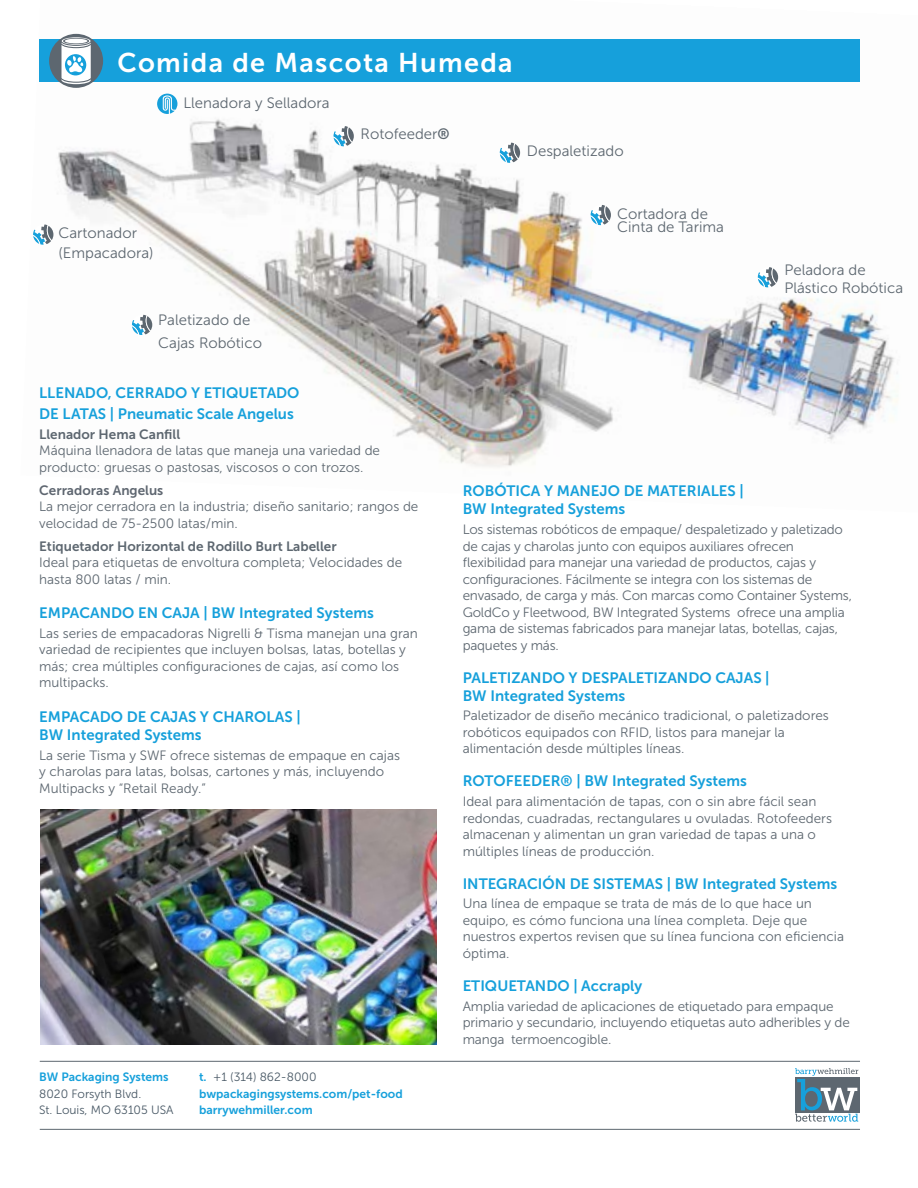
<style>
.page{position:relative;width:918px;height:1188px;background:#fff}
.page>*{position:absolute;margin:0;border:0;box-sizing:border-box;transform-origin:0 0}
.t1{font:27px "Museo Sans 700";letter-spacing:.05em;color:#fff}
.t2{font:15px/18px "Museo Sans 700";color:#16a0db}
.t3{font:15px/18px "Museo Sans 300";color:#5d6770}
.t4{font:13.5px/16.5px "Museo Sans 300";color:#5d6770}
.t5{font:13.5px "Museo Sans 700";color:#5d6770}
.t6{font:13.5px "Museo Sans 700";color:#5f6771}
.t7{font:12px/16.5px "Museo Sans 700";color:#16a0db}
.t8{font:12px/16.5px "Museo Sans 300";color:#485865}
.s1{font-family:"Museo Sans 700"}
.s2{font-family:"Museo Sans 700";color:#16a0db}
</style>
<div class="page">
<img style="left:53px;top:33px;width:845px;height:435px">
<hr style="left:40px;top:1129px;width:820px;height:1px;background:#5d6770">
<hr style="left:40px;top:1061px;width:820px;height:1px;background:#5d6770">
<svg style="left:795px;top:1068px;width:63px;height:54px"></svg>
<div style="left:39px;top:39px;width:821px;height:43px;background:#16a0db"></div>
<div style="left:49px;top:34px;width:54px;height:54px;background:#5d6770;border-radius:50%"></div>
<svg style="left:62px;top:37px;width:29px;height:47px"></svg>
<img style="left:40px;top:809px;width:396px;height:236px">
<svg style="left:500px;top:143px;width:20px;height:20px"></svg>
<svg style="left:591px;top:205px;width:20px;height:20px"></svg>
<svg style="left:758px;top:267px;width:20px;height:20px"></svg>
<svg style="left:33px;top:224px;width:20px;height:21px"></svg>
<svg style="left:132px;top:315px;width:20px;height:20px"></svg>
<svg style="left:157px;top:94px;width:20px;height:20px"></svg>
<svg style="left:333px;top:126px;width:21px;height:20px"></svg>
<h1 class="t1" style="left:117px;top:48px;width:397px">Comida de Mascota Humeda</h1>
<p class="t3" style="left:184px;top:94px;width:148px">Llenadora y Selladora</p>
<p class="t3" style="left:361px;top:125px;width:90px">Rotofeeder<span class="s1">®</span></p>
<p class="t3" style="left:527px;top:142px;width:98px">Despaletizado</p>
<p class="t3" style="left:59px;top:223px;width:96px;line-height:20px">Cartonador (Empacadora)</p>
<p class="t3" style="left:158px;top:308px;width:105px;line-height:23px">Paletizado de<br>Cajas Robótico</p>
<p class="t2" style="left:39px;top:382px;width:262px;line-height:21.3px">LLENADO, CERRADO Y ETIQUETADO<br>DE LATAS | Pneumatic Scale Angelus</p>
<p class="t5" style="left:39px;top:426px;width:143px">Llenador Hema Canfill</p>
<p class="t4" style="left:39px;top:442px;width:342px">Máquina llenadora de latas que maneja una variedad de producto: gruesas o pastosas, viscosos o con trozos.</p>
<p class="t6" style="left:39px;top:482px;width:126px">Cerradoras Angelus</p>
<p class="t4" style="left:39px;top:498px;width:381px">La mejor cerradora en la industria; diseño sanitario; rangos de velocidad de 75-2500 latas/min.</p>
<p class="t5" style="left:39px;top:538px;width:299px">Etiquetador Horizontal de Rodillo Burt Labeller</p>
<p class="t4" style="left:39px;top:554px;width:365px">Ideal para etiquetas de envoltura completa; Velocidades de hasta 800 latas / min.</p>
<p class="t2" style="left:39px;top:604px;width:336px">EMPACANDO EN CAJA | BW Integrated Systems</p>
<p class="t4" style="left:39px;top:625px;width:380px">Las series de empacadoras Nigrelli &amp; Tisma manejan una gran variedad de recipientes que incluyen bolsas, latas, botellas y más; crea múltiples configuraciones de cajas, así como los multipacks.</p>
<p class="t2" style="left:39px;top:708px;width:263px">EMPACADO DE CAJAS Y CHAROLAS |<br>BW Integrated Systems</p>
<p class="t4" style="left:39px;top:747px;width:362px">La serie Tisma y SWF ofrece sistemas de empaque en cajas y charolas para latas, bolsas, cartones y más, incluyendo<br>Multipacks y “Retail Ready.”</p>
<p class="t7" style="left:39px;top:1069px;width:131px">BW Packaging Systems</p>
<p class="t8" style="left:39px;top:1086px;width:136px">8020 Forsyth Blvd.<br>St. Louis, MO 63105 USA</p>
<p class="t8" style="left:199px;top:1069px;width:119px"><span class="s2">t.</span> +1 (314) 862-8000</p>
<p class="t7" style="left:199px;top:1085px;width:205px">bwpackagingsystems.com/pet-food barrywehmiller.com</p>
<p class="t3" style="left:617px;top:207px;width:108px;line-height:13.5px">Cortadora de<br>Cinta de Tarima</p>
<p class="t3" style="left:784px;top:261px;width:120px">Peladora de<br>Plástico Robótica</p>
<p class="t2" style="left:463px;top:482px;width:283px">ROBÓTICA Y MANEJO DE MATERIALES |<br>BW Integrated Systems</p>
<p class="t4" style="left:463px;top:521px;width:391px">Los sistemas robóticos de empaque/ despaletizado y paletizado de cajas y charolas junto con equipos auxiliares ofrecen flexibilidad para manejar una variedad de productos, cajas y configuraciones. Fácilmente se integra con los sistemas de envasado, de carga y más. Con marcas como Container Systems, GoldCo y Fleetwood, BW Integrated Systems ofrece una amplia gama de sistemas fabricados para manejar latas, botellas, cajas, paquetes y más.</p>
<p class="t2" style="left:463px;top:668px;width:308px">PALETIZANDO Y DESPALETIZANDO CAJAS |<br>BW Integrated Systems</p>
<p class="t4" style="left:463px;top:708px;width:368px">Paletizador de diseño mecánico tradicional, o paletizadores robóticos equipados con RFID, listos para manejar la alimentación desde múltiples líneas.</p>
<p class="t2" style="left:463px;top:772px;width:286px">ROTOFEEDER® | BW Integrated Systems</p>
<p class="t4" style="left:463px;top:793px;width:371px">Ideal para alimentación de tapas, con o sin abre fácil sean redondas, cuadradas, rectangulares u ovuladas. Rotofeeders almacenan y alimentan un gran variedad de tapas a una o múltiples líneas de producción.</p>
<p class="t2" style="left:463px;top:874px;width:376px">INTEGRACIÓN DE SISTEMAS | BW Integrated Systems</p>
<p class="t4" style="left:463px;top:896px;width:383px">Una línea de empaque se trata de más de lo que hace un equipo, es cómo funciona una línea completa. Deje que nuestros expertos revisen que su línea funciona con eficiencia óptima.</p>
<p class="t2" style="left:463px;top:977px;width:181px">ETIQUETANDO | Accraply</p>
<p class="t4" style="left:463px;top:998px;width:389px">Amplia variedad de aplicaciones de etiquetado para empaque primario y secundario, incluyendo etiquetas auto adheribles y de manga termoencogible.</p>
</div>
